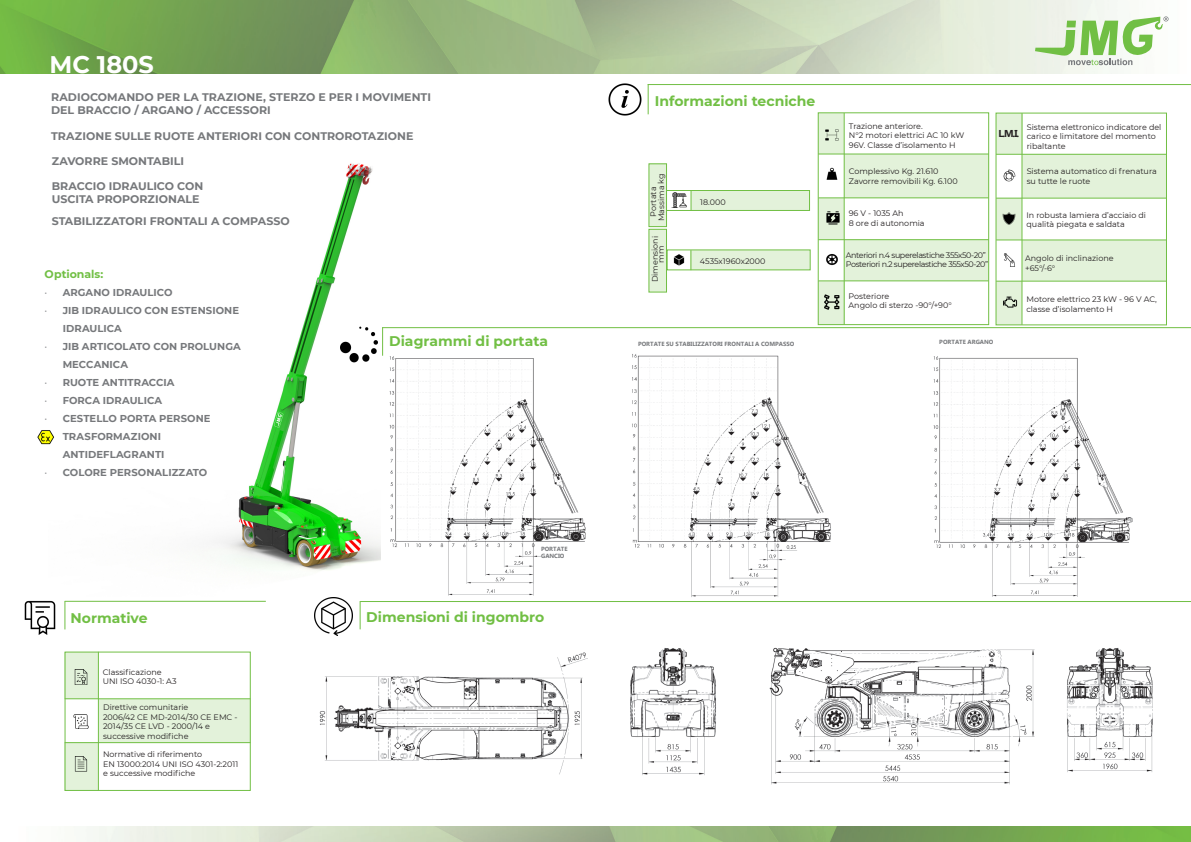
<style>
.page{position:relative;width:1191px;height:842px;background:#fff}
.page>*{position:absolute;margin:0;border:0;box-sizing:border-box;transform-origin:0 0}
.t1{font:700 24px "Montserrat";color:#fff}
.t2{font:700 14px "Montserrat";color:#71bf44}
.t3{font:700 11px "Montserrat";color:#76787b}
.t4{font:700 11px "Montserrat";color:#71bf44}
.t5{font:700 10px/18px "Montserrat";letter-spacing:.005em;color:#76787b}
.t6{font:700 10px "Lao UI";color:#231f20}
.t7{font:8px/9.6px "Montserrat";color:#231f20}
.t8{font:8px "Montserrat";letter-spacing:-.05em;color:#231f20}
.t9{font:700 6px "Lao UI";color:#76787b}
.s1{font-weight:300}
</style>
<div class="page">
<img style="left:0;top:0;width:1169px;height:74px">
<img style="left:86px;top:826px;width:1105px;height:16px">
<div style="left:691px;top:191px;width:118px;height:19px;background:#e3f2da"></div>
<div style="left:691px;top:250px;width:119px;height:20px;background:#e3f2da"></div>
<img style="left:933px;top:356px;width:200px;height:241px">
<img style="left:632px;top:354px;width:199px;height:243px">
<img style="left:215px;top:163px;width:310px;height:408px">
<img style="left:381px;top:346px;width:205px;height:250px">
<hr style="left:648px;top:84px;width:543px;height:1px;background:#71bf44">
<svg style="left:1035px;top:16px;width:133px;height:49px"></svg>
<hr style="left:647px;top:84px;width:1px;height:30px;background:#71bf44">
<hr style="left:382px;top:327px;width:809px;height:1px;background:#71bf44">
<svg style="left:382px;top:327px;width:1px;height:29px"></svg>
<hr style="left:360px;top:601px;width:831px;height:1px;background:#71bf44">
<svg style="left:360px;top:602px;width:1px;height:27px"></svg>
<img style="left:315px;top:598px;width:37px;height:37px">
<div style="left:65px;top:652px;width:185px;height:139px;border:1px solid #71bf44"></div>
<div style="left:65px;top:652px;width:33px;height:47px;background:#e3f2da"></div>
<div style="left:99px;top:699px;width:151px;height:44px;background:#e3f2da"></div>
<div style="left:65px;top:743px;width:33px;height:48px;background:#e3f2da"></div>
<hr style="left:65px;top:698px;width:185px;height:1px;background:#71bf44">
<hr style="left:65px;top:742px;width:185px;height:1px;background:#71bf44">
<hr style="left:98px;top:652px;width:1px;height:139px;background:#71bf44">
<img style="left:74px;top:670px;width:14px;height:15px">
<img style="left:74px;top:714px;width:15px;height:15px">
<img style="left:74px;top:756px;width:14px;height:16px">
<hr style="left:65px;top:601px;width:201px;height:1px;background:#71bf44">
<svg style="left:64px;top:601px;width:1px;height:28px"></svg>
<img style="left:24px;top:600px;width:32px;height:35px">
<div style="left:818px;top:113px;width:26px;height:41px;background:#e3f2da"></div>
<div style="left:844px;top:154px;width:144px;height:44px;background:#e3f2da"></div>
<div style="left:818px;top:198px;width:26px;height:42px;background:#e3f2da"></div>
<div style="left:844px;top:240px;width:144px;height:41px;background:#e3f2da"></div>
<div style="left:818px;top:281px;width:26px;height:44px;background:#e3f2da"></div>
<div style="left:996px;top:113px;width:26px;height:41px;background:#e3f2da"></div>
<div style="left:1022px;top:154px;width:144px;height:44px;background:#e3f2da"></div>
<div style="left:996px;top:198px;width:25px;height:42px;background:#e3f2da"></div>
<div style="left:996px;top:281px;width:26px;height:44px;background:#e3f2da"></div>
<div style="left:1022px;top:240px;width:144px;height:41px;background:#e3f2da"></div>
<div style="left:818px;top:113px;width:171px;height:212px;border:1px solid #71bf44"></div>
<hr style="left:818px;top:154px;width:170px;height:1px;background:#71bf44">
<hr style="left:818px;top:198px;width:170px;height:1px;background:#71bf44">
<hr style="left:844px;top:113px;width:1px;height:211px;background:#71bf44">
<hr style="left:818px;top:281px;width:170px;height:1px;background:#71bf44">
<hr style="left:818px;top:239px;width:170px;height:1px;background:#71bf44">
<img style="left:826px;top:167px;width:12px;height:13px">
<img style="left:826px;top:212px;width:14px;height:13px">
<img style="left:826px;top:254px;width:12px;height:12px">
<img style="left:825px;top:294px;width:14px;height:15px">
<hr style="left:996px;top:154px;width:170px;height:1px;background:#71bf44">
<hr style="left:996px;top:198px;width:170px;height:1px;background:#71bf44">
<hr style="left:1021px;top:113px;width:1px;height:212px;background:#71bf44">
<hr style="left:996px;top:281px;width:170px;height:1px;background:#71bf44">
<hr style="left:996px;top:240px;width:170px;height:1px;background:#71bf44">
<img style="left:1003px;top:169px;width:13px;height:13px">
<img style="left:1002px;top:212px;width:14px;height:13px">
<img style="left:1004px;top:253px;width:11px;height:14px">
<img style="left:1003px;top:296px;width:14px;height:12px">
<img style="left:825px;top:129px;width:14px;height:12px">
<img style="left:340px;top:326px;width:38px;height:37px">
<img style="left:37px;top:430px;width:17px;height:15px">
<div style="left:649px;top:164px;width:17px;height:63px;background:#e3f2da"></div>
<div style="left:649px;top:230px;width:17px;height:62px;background:#e3f2da"></div>
<div style="left:666px;top:190px;width:143px;height:21px;border:1px solid #71bf44"></div>
<svg style="left:691px;top:190px;width:1px;height:20px"></svg>
<div style="left:648px;top:164px;width:19px;height:63px;border:1px solid #71bf44"></div>
<div style="left:667px;top:250px;width:143px;height:20px;border:1px solid #71bf44"></div>
<svg style="left:690px;top:250px;width:1px;height:20px"></svg>
<img style="left:673px;top:254px;width:12px;height:12px">
<img style="left:671px;top:193px;width:15px;height:15px">
<div style="left:648px;top:229px;width:19px;height:63px;border:1px solid #71bf44"></div>
<img style="left:319px;top:652px;width:268px;height:123px">
<img style="left:630px;top:647px;width:523px;height:138px">
<img style="left:608px;top:83px;width:34px;height:33px">
<p class="t1" style="left:50px;top:47px;width:106px">MC 180S</p>
<p class="t3" style="left:51px;top:89px;width:381px">RADIOCOMANDO PER LA TRAZIONE, STERZO E PER I MOVIMENTI</p>
<p class="t3" style="left:51px;top:102px;width:221px">DEL BRACCIO / ARGANO / ACCESSORI</p>
<p class="t3" style="left:51px;top:128px;width:364px">TRAZIONE SULLE RUOTE ANTERIORI CON CONTROROTAZIONE</p>
<p class="t3" style="left:52px;top:153px;width:134px">ZAVORRE SMONTABILI</p>
<p class="t3" style="left:52px;top:178px;width:153px">BRACCIO IDRAULICO CON</p>
<p class="t3" style="left:52px;top:191px;width:149px">USCITA PROPORZIONALE</p>
<p class="t3" style="left:52px;top:213px;width:240px">STABILIZZATORI FRONTALI A COMPASSO</p>
<p class="t4" style="left:45px;top:266px;width:60px">Optionals:</p>
<p class="t5" style="left:45px;top:283px;width:129px"><span class="s1">•</span> ARGANO IDRAULICO</p>
<p class="t5" style="left:63px;top:301px;width:178px;text-indent:-18px"><span class="s1">•</span> JIB IDRAULICO CON ESTENSIONE<br>IDRAULICA</p>
<p class="t5" style="left:63px;top:337px;width:180px;text-indent:-18px"><span class="s1">•</span> JIB ARTICOLATO CON PROLUNGA<br>MECCANICA</p>
<p class="t5" style="left:45px;top:373px;width:131px"><span class="s1">•</span> RUOTE ANTITRACCIA</p>
<p class="t5" style="left:45px;top:391px;width:119px"><span class="s1">•</span> FORCA IDRAULICA</p>
<p class="t5" style="left:45px;top:409px;width:167px"><span class="s1">•</span> CESTELLO PORTA PERSONE</p>
<p class="t5" style="left:63px;top:427px;width:103px;text-indent:-18px"><span class="s1">•</span> TRASFORMAZIONI<br>ANTIDEFLAGRANTI</p>
<p class="t5" style="left:45px;top:463px;width:164px"><span class="s1">•</span> COLORE PERSONALIZZATO</p>
<p class="t2" style="left:71px;top:608px;width:79px">Normative</p>
<p class="t7" style="left:103px;top:667px;width:60px">Classificazione</p>
<p class="t7" style="left:103px;top:676px;width:75px">UNI ISO 4030-1: A3</p>
<p class="t7" style="left:103px;top:702px;width:87px">Direttive comunitarie</p>
<p class="t7" style="left:103px;top:712px;width:136px">2006/42 CE MD-2014/30 CE EMC -<br>2014/35 CE LVD - 2000/14 e</p>
<p class="t7" style="left:103px;top:731px;width:87px">successive modifiche</p>
<p class="t7" style="left:103px;top:749px;width:101px">Normative di riferimento</p>
<p class="t7" style="left:103px;top:759px;width:137px">EN 13000:2014 UNI ISO 4301-2:2011</p>
<p class="t7" style="left:103px;top:768px;width:94px">e successive modifiche</p>
<p class="t2" style="left:389px;top:331px;width:160px">Diagrammi di portata</p>
<p class="t9" style="left:541px;top:544px;width:28px">PORTATE</p>
<p class="t9" style="left:541px;top:552px;width:25px">GANCIO</p>
<p class="t2" style="left:366px;top:607px;width:179px">Dimensioni di ingombro</p>
<p class="t2" style="left:655px;top:91px;width:162px">Informazioni tecniche</p>
<p class="t7" style="left:656px;top:221px;width:49px;rotate:-90deg">Massima kg</p>
<p class="t7" style="left:656px;top:263px;width:18px;rotate:-90deg">mm</p>
<p class="t7" style="left:648px;top:217px;width:31px;rotate:-90deg">Portata</p>
<p class="t7" style="left:650px;top:282px;width:48px;rotate:-90deg">Dimensioni</p>
<p class="t7" style="left:700px;top:197px;width:27px">18.000</p>
<p class="t7" style="left:700px;top:256px;width:67px">4535x1960x2000</p>
<p class="t7" style="left:849px;top:121px;width:75px">Trazione anteriore.</p>
<p class="t7" style="left:849px;top:130px;width:117px">N°2 motori elettrici AC 10 kW<br>96V. Classe d’isolamento H</p>
<p class="t7" style="left:849px;top:166px;width:91px">Complessivo Kg. 21.610</p>
<p class="t7" style="left:849px;top:176px;width:110px">Zavorre removibili Kg. 6.100</p>
<p class="t7" style="left:848px;top:208px;width:56px">96 V - 1035 Ah</p>
<p class="t7" style="left:848px;top:218px;width:77px">8 ore di autonomia</p>
<p class="t8" style="left:846px;top:249px;width:141px">Anteriori n.4 superelastiche 355x50-20”</p>
<p class="t8" style="left:846px;top:259px;width:144px">Posteriori n.2 superelastiche 355x50-20”</p>
<p class="t7" style="left:848px;top:291px;width:42px">Posteriore</p>
<p class="t7" style="left:848px;top:300px;width:105px">Angolo di sterzo -90°/+90°</p>
<p class="t7" style="left:1026px;top:122px;width:136px">Sistema elettronico indicatore del carico e limitatore del momento ribaltante</p>
<p class="t7" style="left:1026px;top:166px;width:132px">Sistema automatico di frenatura su tutte le ruote</p>
<p class="t7" style="left:1026px;top:210px;width:121px">In robusta lamiera d’acciaio di</p>
<p class="t7" style="left:1026px;top:219px;width:100px">qualità piegata e saldata</p>
<p class="t7" style="left:1025px;top:254px;width:90px">Angolo di inclinazione</p>
<p class="t7" style="left:1025px;top:263px;width:32px">+65°/-6°</p>
<p class="t7" style="left:1026px;top:294px;width:132px">Motore elettrico 23 kW - 96 V AC,</p>
<p class="t7" style="left:1026px;top:304px;width:88px">classe d’isolamento H</p>
<p class="t6" style="left:998px;top:127px;width:22px">L.M.I.</p>
<p class="t9" style="left:638px;top:339px;width:158px">PORTATE SU STABILIZZATORI FRONTALI A COMPASSO</p>
<p class="t9" style="left:939px;top:338px;width:56px">PORTATE ARGANO</p>
</div>
